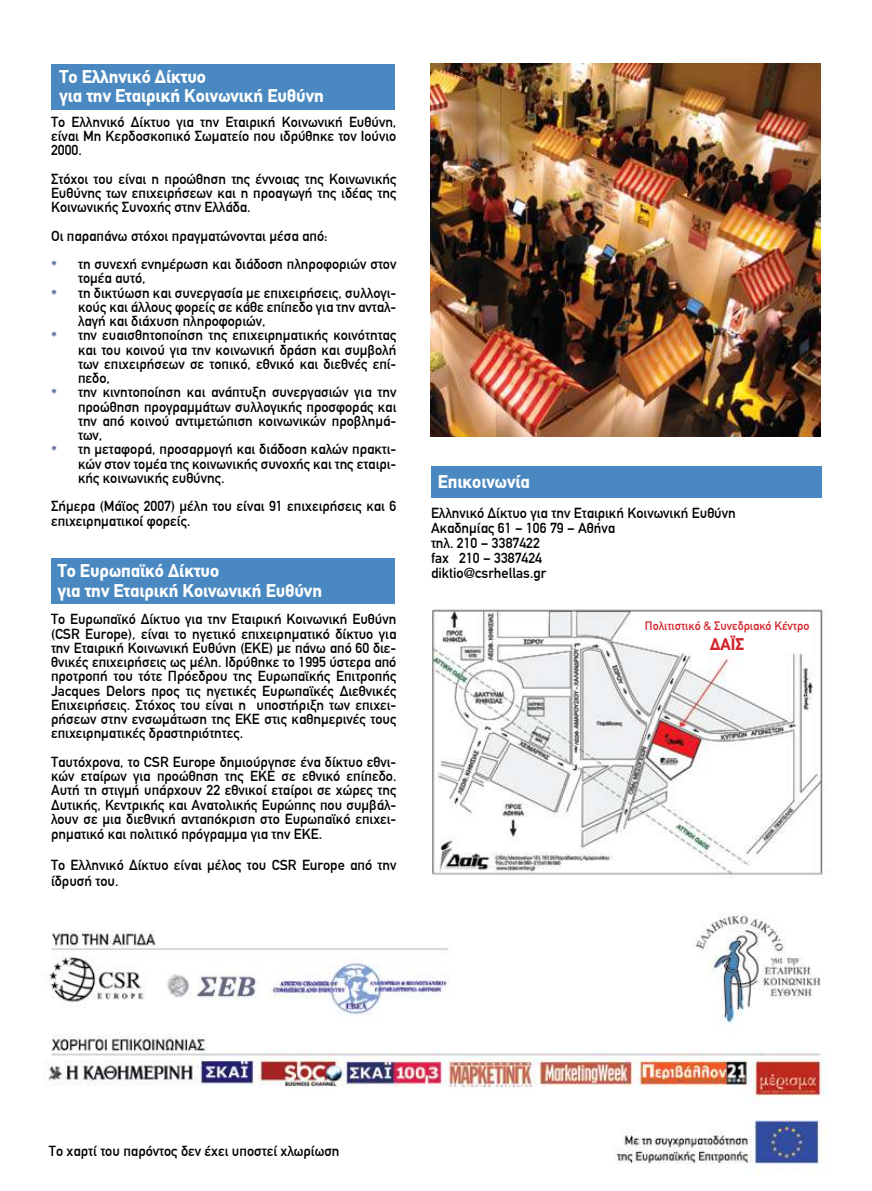
<style>
.page{position:relative;width:872px;height:1191px;background:#fff}
.page>*{position:absolute;margin:0;border:0;box-sizing:border-box;transform-origin:0 0}
.t1{font:700 18px/19.5px "CF Din";color:#fff}
.t2{font:700 16.5px "CF Din";color:#d2222a}
.t3{font:14.25px/14.2px "CF Din";color:#000}
.t4{font:12px "CF Din";color:#d2222a}
.t5{font:12px "Times New Roman";color:#1b2e71}
</style>
<div class="page">
<img style="left:43px;top:609px;width:786px;height:563px">
<img style="left:431px;top:64px;width:390px;height:373px">
<div style="left:51px;top:64px;width:344px;height:45px;background:#4988c0"></div>
<div style="left:51px;top:558px;width:344px;height:46px;background:#4988c0"></div>
<div style="left:431px;top:466px;width:391px;height:31px;background:#4988c0"></div>
<p class="t1" style="left:60px;top:66px;width:266px">Το Ελληνικό Δίκτυο<br>για την Εταιρική Κοινωνική Ευθύνη</p>
<p class="t3" style="left:51px;top:114px;width:347px;text-align:justify">Το Ελληνικό Δίκτυο για την Εταιρική Κοινωνική Ευθύνη, είναι Μη Kερδοσκοπικό Σωματείο που ιδρύθηκε τον Ιούνιο 2000.</p>
<p class="t3" style="left:51px;top:171px;width:347px;text-align:justify">Στόχοι του είναι η προώθηση της έννοιας της Κοινωνικής Ευθύνης των επιχειρήσεων και η προαγωγή της ιδέας της Κοινωνικής Συνοχής στην Ελλάδα.</p>
<p class="t3" style="left:78px;top:221px;width:320px;line-height:28.5px;text-indent:-27px">Οι παραπάνω στόχοι πραγματώνονται μέσα από:<br>τη συνεχή ενημέρωση και διάδοση πληροφοριών στον</p>
<p class="t3" style="left:78px;top:271px;width:320px">τομέα αυτό,<br>τη δικτύωση και συνεργασία με επιχειρήσεις, συλλογι&shy;κούς και άλλους φορείς σε κάθε επίπεδο για την ανταλ&shy;λαγή και διάχυση πληροφοριών,<br>την ευαισθητοποίηση της επιχειρηματικής κοινότητας και του κοινού για την κοινωνική δράση και συμβολή των επιχειρήσεων σε τοπικό, εθνικό και διεθνές επί&shy;πεδο,<br>την κινητοποίηση και ανάπτυξη συνεργασιών για την προώθηση προγραμμάτων συλλογικής προσφοράς και την από κοινού αντιμετώπιση κοινωνικών προβλημά&shy;των,<br>τη μεταφορά, προσαρμογή και διάδοση καλών πρακτι&shy;κών στον τομέα της κοινωνικής συνοχής και της εταιρι&shy;κής κοινωνικής ευθύνης.</p>
<p class="t3" style="left:51px;top:499px;width:347px">Σήμερα (Μάϊος 2007) μέλη του είναι 91 επιχειρήσεις και 6 επιχειρηματικοί φορείς.</p>
<p class="t5" style="left:51px;top:258px;width:7px">*</p>
<p class="t5" style="left:51px;top:286px;width:7px">*</p>
<p class="t5" style="left:51px;top:329px;width:7px">*</p>
<p class="t5" style="left:51px;top:386px;width:7px">*</p>
<p class="t5" style="left:51px;top:443px;width:7px">*</p>
<p class="t1" style="left:58px;top:561px;width:266px">Το Ευρωπαϊκό Δίκτυο<br>για την Εταιρική Κοινωνική Ευθύνη</p>
<p class="t3" style="left:51px;top:612px;width:347px;text-align:justify">Το Ευρωπαϊκό Δίκτυο για την Εταιρική Κοινωνική Ευθύνη (CSR Europe), είναι το ηγετικό επιχειρηματικό δίκτυο για την Εταιρική Κοινωνική Ευθύνη (ΕΚΕ) με πάνω από 60 διε&shy;θνικές επιχειρήσεις ως μέλη. Ιδρύθηκε το 1995 ύστερα από προτροπή του τότε Πρόεδρου της Ευρωπαϊκής Επιτροπής Jacques Delors προς τις ηγετικές Ευρωπαϊκές Διεθνικές Επιχειρήσεις. Στόχος του είναι η υποστήριξη των επιχει&shy;ρήσεων στην ενσωμάτωση της ΕΚΕ στις καθημερινές τους επιχειρηματικές δραστηριότητες.</p>
<p class="t3" style="left:51px;top:754px;width:347px;text-align:justify">Ταυτόχρονα, το CSR Europe δημιούργησε ένα δίκτυο εθνι&shy;κών εταίρων για προώθηση της ΕΚΕ σε εθνικό επίπεδο.<br>Αυτή τη στιγμή υπάρχουν 22 εθνικοί εταίροι σε χώρες της Δυτικής, Κεντρικής και Ανατολικής Ευρώπης που συμβάλ&shy;λουν σε μια διεθνική ανταπόκριση στο Ευρωπαϊκό επιχει&shy;ρηματικό και πολιτικό πρόγραμμα για την ΕΚΕ.</p>
<p class="t3" style="left:51px;top:857px;width:347px;line-height:15.5px">Το Ελληνικό Δίκτυο είναι μέλος του CSR Europe από την ίδρυσή του.</p>
<p class="t1" style="left:438px;top:472px;width:94px">Επικοινωνία</p>
<p class="t3" style="left:431px;top:505px;width:306px;line-height:15px">Ελληνικό Δίκτυο για την Εταιρική Κοινωνική Ευθύνη<br>Ακαδημίας 61 – 106 79 – Αθήνα<br>τηλ. 210 – 3387422<br>fax 210 – 3387424<br>diktio@csrhellas.gr</p>
<p class="t4" style="left:645px;top:617px;width:166px">Πολιτιστικό &amp; Συνεδριακό Κέντρο</p>
<p class="t2" style="left:710px;top:631px;width:35px">ΔΑЇΣ</p>
<p class="t3" style="left:49px;top:1143px;width:292px">Το χαρτί του παρόντος δεν έχει υποστεί χλωρίωση</p>
</div>
